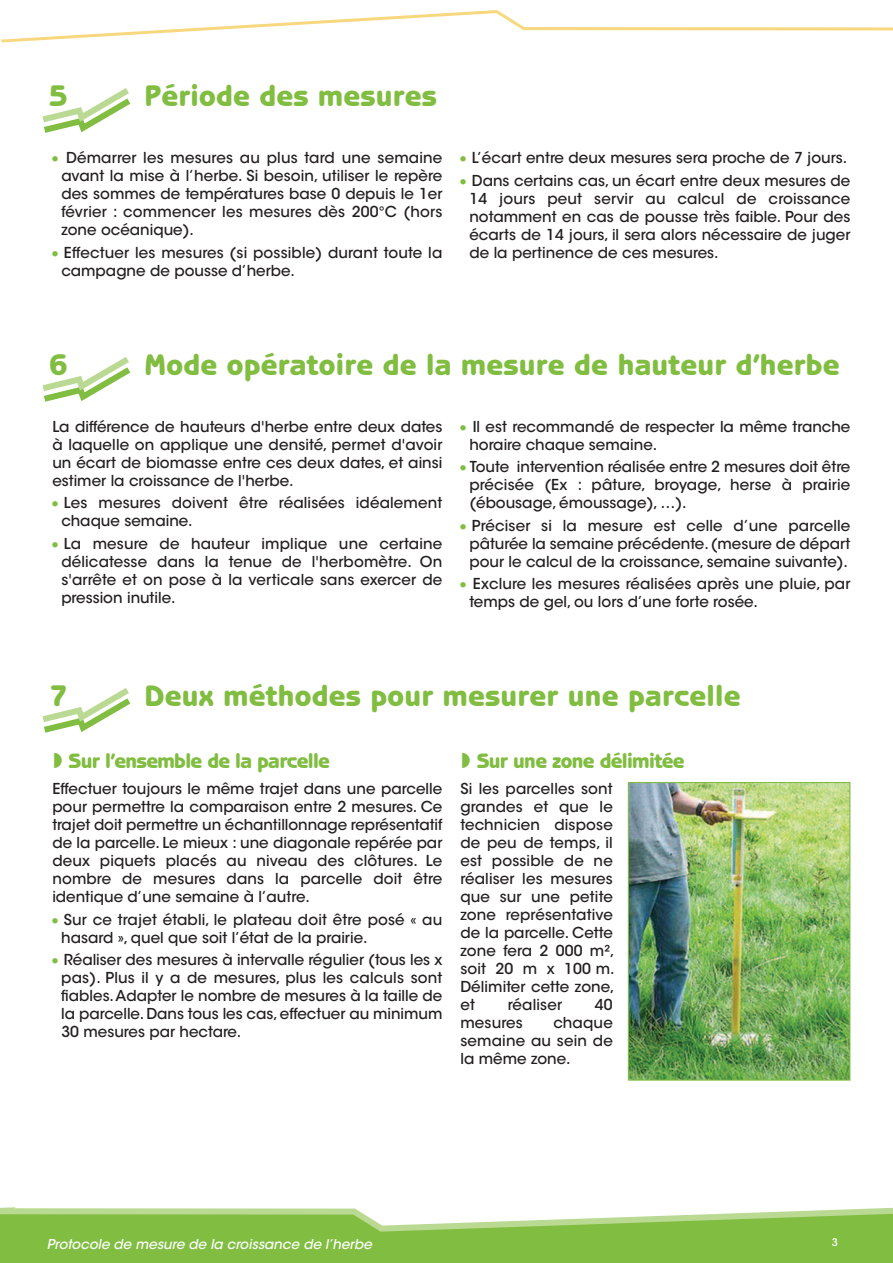
<style>
.page{position:relative;width:893px;height:1263px;background:#fff}
.page>*{position:absolute;margin:0;border:0;box-sizing:border-box;transform-origin:0 0}
.t1{font:800 30px "Benguiat Gothic Std";letter-spacing:.01em;color:#80bd41}
.t2{font:800 21px "Benguiat Gothic Std";letter-spacing:-.03em;color:#80bd41}
.t3{font:500 15px/18px "ITC Avant Garde Std";color:#231f20;text-align:justify}
.t4{font:italic 500 13.5px "ITC Avant Garde Std";color:#fff}
.t5{font:500 10.5px "ITC Avant Garde Std";color:#fff}
.s1{color:#80bd41}
</style>
<div class="page">
<svg style="left:1px;top:10px;width:892px;height:33px"></svg>
<svg style="left:0;top:1207px;width:893px;height:56px;background:#94c75f"></svg>
<svg style="left:42px;top:88px;width:89px;height:45px"></svg>
<svg style="left:42px;top:357px;width:89px;height:45px"></svg>
<svg style="left:42px;top:688px;width:89px;height:45px"></svg>
<img style="left:630px;top:784px;width:218px;height:295px">
<div style="left:628px;top:782px;width:222px;height:299px;border:1px solid #80bd41"></div>
<h1 class="t1" style="left:49px;top:85px;width:20px">5</h1>
<h1 class="t1" style="left:145px;top:85px;width:294px">Période des mesures</h1>
<p class="t3" style="left:61px;top:150px;width:383px;text-indent:-9px"><span class="s1">•</span> Démarrer les mesures au plus tard une semaine avant la mise à l’herbe. Si besoin, utiliser le repère des sommes de températures base 0 depuis le 1er février : commencer les mesures dès 200°C (hors zone océanique).</p>
<p class="t3" style="left:61px;top:244px;width:383px;text-indent:-9px"><span class="s1">•</span> Effectuer les mesures (si possible) durant toute la campagne de pousse d’herbe.</p>
<p class="t3" style="left:460px;top:150px;width:388px"><span class="s1">•</span> L’écart entre deux mesures sera proche de 7 jours.</p>
<p class="t3" style="left:469px;top:172px;width:383px;text-indent:-9px"><span class="s1">•</span> Dans certains cas, un écart entre deux mesures de 14 jours peut servir au calcul de croissance notamment en cas de pousse très faible. Pour des écarts de 14 jours, il sera alors nécessaire de juger de la pertinence de ces mesures.</p>
<h1 class="t1" style="left:49px;top:353px;width:20px">6</h1>
<h1 class="t1" style="left:145px;top:353px;width:696px">Mode opératoire de la mesure de hauteur d’herbe</h1>
<p class="t3" style="left:52px;top:419px;width:392px">La différence de hauteurs d'herbe entre deux dates à laquelle on applique une densité, permet d'avoir un écart de biomasse entre ces deux dates, et ainsi estimer la croissance de l'herbe.</p>
<p class="t3" style="left:61px;top:495px;width:383px;text-indent:-9px"><span class="s1">•</span> Les mesures doivent être réalisées idéalement chaque semaine.</p>
<p class="t3" style="left:61px;top:536px;width:383px;text-indent:-9px"><span class="s1">•</span> La mesure de hauteur implique une certaine délicatesse dans la tenue de l'herbomètre. On s'arrête et on pose à la verticale sans exercer de pression inutile.</p>
<p class="t3" style="left:469px;top:419px;width:383px;text-indent:-9px"><span class="s1">•</span> Il est recommandé de respecter la même tranche horaire chaque semaine.</p>
<p class="t3" style="left:469px;top:459px;width:383px;text-indent:-9px"><span class="s1">•</span> Toute intervention réalisée entre 2 mesures doit être précisée (Ex : pâture, broyage, herse à prairie (ébousage, émoussage), …).</p>
<p class="t3" style="left:460px;top:518px;width:392px;text-align:center"><span class="s1">•</span> Préciser si la mesure est celle d’une parcelle pâturée la semaine précédente. (mesure de départ pour le calcul de la croissance, semaine suivante).</p>
<p class="t3" style="left:469px;top:576px;width:383px;text-indent:-9px"><span class="s1">•</span> Exclure les mesures réalisées après une pluie, par temps de gel, ou lors d’une forte rosée.</p>
<h1 class="t1" style="left:49px;top:684px;width:20px">7</h1>
<h1 class="t1" style="left:145px;top:684px;width:597px">Deux méthodes pour mesurer une parcelle</h1>
<h2 class="t2" style="left:69px;top:753px;width:263px">Sur l’ensemble de la parcelle</h2>
<p class="t3" style="left:52px;top:781px;width:392px">Effectuer toujours le même trajet dans une parcelle pour permettre la comparaison entre 2 mesures. Ce trajet doit permettre un échantillonnage représentatif de la parcelle. Le mieux : une diagonale repérée par deux piquets placés au niveau des clôtures. Le nombre de mesures dans la parcelle doit être identique d’une semaine à l’autre.</p>
<p class="t3" style="left:61px;top:911px;width:383px;text-indent:-9px"><span class="s1">•</span> Sur ce trajet établi, le plateau doit être posé « au hasard », quel que soit l’état de la prairie.</p>
<p class="t3" style="left:61px;top:952px;width:383px;text-indent:-9px"><span class="s1">•</span> Réaliser des mesures à intervalle régulier (tous les x pas). Plus il y a de mesures, plus les calculs sont fiables.Adapter le nombre de mesures à la taille de la parcelle.Dans tous les cas,effectuer au minimum 30 mesures par hectare.</p>
<h2 class="t2" style="left:477px;top:753px;width:209px">Sur une zone délimitée</h2>
<p class="t3" style="left:460px;top:781px;width:156px;text-align:left">Si les parcelles sont grandes et que le technicien dispose de peu de temps, il est possible de ne réaliser les mesures que sur une petite zone représentative de la parcelle. Cette zone fera 2 000 m², soit 20 m x 100 m.<br>Délimiter cette zone, et</p>
<p class="t3" style="left:508px;top:997px;width:56px">réaliser</p>
<p class="t3" style="left:595px;top:997px;width:19px">40</p>
<p class="t3" style="left:460px;top:1015px;width:64px">mesures</p>
<p class="t3" style="left:460px;top:1015px;width:154px;text-indent:93px">chaque semaine au sein de la même zone.</p>
<p class="t4" style="left:47px;top:1238px;width:327px">Protocole de mesure de la croissance de l’herbe</p>
<p class="t5" style="left:832px;top:1238px;width:8px">3</p>
</div>
